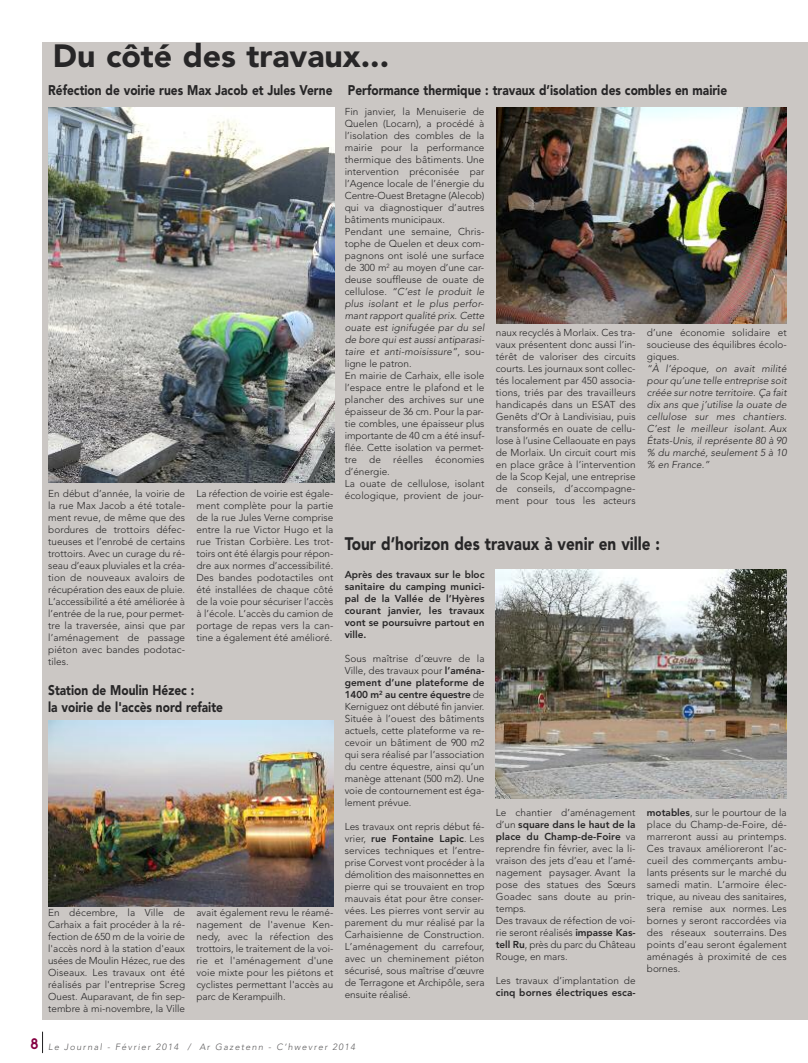
<style>
.page{position:relative;width:808px;height:1063px;background:#fff}
.page>*{position:absolute;margin:0;border:0;box-sizing:border-box;transform-origin:0 0}
.t1{font:900 32px "Avenir";color:#272627}
.t2{font:900 18px "Avenir";color:#272627;scale:.85 1}
.t3{font:900 14px/17.4px "Avenir";color:#272627;scale:.85 1}
.t4{font:300 10px/12px "Avenir";letter-spacing:.005em;color:#272627;text-align:justify}
.t5{font:italic 300 10px/12px "Avenir";letter-spacing:.005em;color:#272627;text-align:justify}
.t6{font:800 10px/12px "Avenir";letter-spacing:.005em;color:#272627;text-align:justify}
.t7{font:italic 300 9px "Avenir";letter-spacing:.155em;color:#5d5c5d}
.s1{font-style:italic}
.s2{font-weight:800}
.s3{font-family:"Base Nine";font-weight:400;font-style:normal;font-size:16px;color:#850042}
</style>
<div class="page">
<div style="left:43px;top:43px;width:765px;height:977px;background:#cbc7c4"></div>
<img style="left:49px;top:721px;width:284px;height:185px">
<img style="left:48px;top:108px;width:286px;height:374px">
<img style="left:496px;top:108px;width:290px;height:215px">
<img style="left:496px;top:570px;width:291px;height:229px">
<svg style="left:42px;top:1032px;width:1px;height:21px"></svg>
<h1 class="t1" style="left:53px;top:43px;width:338px">Du côté des travaux...</h1>
<h3 class="t3" style="left:48px;top:83px;width:336px">Réfection de voirie rues Max Jacob et Jules Verne</h3>
<p class="t4" style="left:48px;top:488px;width:138px">En début d’année, la voirie de la rue Max Jacob a été totale&shy;ment revue, de même que des bordures de trottoirs défec&shy;tueuses et l’enrobé de certains trottoirs. Avec un curage du ré&shy;seau d’eaux pluviales et la créa&shy;tion de nouveaux avaloirs de récupération des eaux de pluie.<br>L’accessibilité a été améliorée à l’entrée de la rue, pour permet&shy;tre la traversée, ainsi que par l’aménagement de passage piéton avec bandes podotac&shy;tiles.</p>
<p class="t4" style="left:196px;top:488px;width:138px">La réfection de voirie est égale&shy;ment complète pour la partie de la rue Jules Verne comprise entre la rue Victor Hugo et la rue Tristan Corbière. Les trot&shy;toirs ont été élargis pour répon&shy;dre aux normes d’accessibilité.<br>Des bandes podotactiles ont été installées de chaque côté de la voie pour sécuriser l’accès à l’école. L’accès du camion de portage de repas vers la can&shy;tine a également été amélioré.</p>
<h3 class="t3" style="left:48px;top:682px;width:207px">Station de Moulin Hézec :<br>la voirie de l'accès nord refaite</h3>
<p class="t4" style="left:48px;top:908px;width:138px">En décembre, la Ville de Carhaix a fait procéder à la ré&shy;fection de 650 m de la voirie de l'accès nord à la station d'eaux usées de Moulin Hézec, rue des Oiseaux. Les travaux ont été réalisés par l'entreprise Screg Ouest. Auparavant, de fin sep&shy;tembre à mi-novembre, la Ville</p>
<p class="t4" style="left:196px;top:908px;width:138px">avait également revu le réamé&shy;nagement de l'avenue Ken&shy;nedy, avec la réfection des trottoirs, le traitement de la voi&shy;rie et l'aménagement d'une voie mixte pour les piétons et cyclistes permettant l'accès au parc de Kerampuilh.</p>
<h3 class="t3" style="left:348px;top:83px;width:448px">Performance thermique : travaux d’isolation des combles en mairie</h3>
<p class="t4" style="left:345px;top:107px;width:141px;text-align:left">Fin janvier, la Menuiserie de<br>Quelen (Locarn), a procédé à l’isolation des combles de la mairie pour la performance thermique des bâtiments. Une intervention préconisée par l’Agence locale de l’énergie du<br>Centre-Ouest Bretagne (Alecob) qui va diagnostiquer d’autres bâtiments municipaux.<br>Pendant une semaine, Chris&shy;tophe de Quelen et deux com&shy;pagnons ont isolé une surface de 300 m<sup>2</sup> au moyen d’une car&shy;deuse souffleuse de ouate de cellulose. <span class="s1">“C’est le produit le plus isolant et le plus perfor&shy;mant rapport qualité prix. Cette ouate est ignifugée par du sel de bore qui est aussi antiparasi&shy;taire et anti-moisissure”</span>, sou&shy;ligne le patron.<br>En mairie de Carhaix, elle isole l’espace entre le plafond et le plancher des archives sur une épaisseur de 36 cm. Pour la par&shy;tie combles, une épaisseur plus importante de 40 cm a été insuf&shy;flée. Cette isolation va permet&shy;tre de réelles économies d’énergie.<br>La ouate de cellulose, isolant écologique, provient de jour-</p>
<p class="t4" style="left:496px;top:327px;width:141px">naux recyclés à Morlaix. Ces tra&shy;vaux présentent donc aussi l’in&shy;térêt de valoriser des circuits courts. Les journaux sont collec&shy;tés localement par 450 associa&shy;tions, triés par des travailleurs handicapés dans un ESAT des Genêts d’Or à Landivisiau, puis transformés en ouate de cellu&shy;lose à l’usine Cellaouate en pays de Morlaix. Un circuit court mis en place grâce à l’intervention de la Scop Kejal, une entreprise de conseils, d’accompagne&shy;ment pour tous les acteurs</p>
<p class="t4" style="left:647px;top:327px;width:141px">d’une économie solidaire et soucieuse des équilibres écolo&shy;giques.</p>
<p class="t5" style="left:647px;top:363px;width:141px">“À l’époque, on avait milité pour qu’une telle entreprise soit créée sur notre territoire. Ça fait dix ans que j’utilise la ouate de cellulose sur mes chantiers.<br>C’est le meilleur isolant. Aux États-Unis, il représente 80 à 90 % du marché, seulement 5 à 10 % en France.”</p>
<h2 class="t2" style="left:345px;top:537px;width:372px">Tour d’horizon des travaux à venir en ville :</h2>
<p class="t6" style="left:345px;top:570px;width:141px">Après des travaux sur le bloc sanitaire du camping munici&shy;pal de la Vallée de l’Hyères courant janvier, les travaux vont se poursuivre partout en ville.</p>
<p class="t4" style="left:345px;top:654px;width:141px">Sous maîtrise d’œuvre de la Ville, des travaux pour <span class="s2">l’aména&shy;gement d’une plateforme de 1400 m</span><sup>2</sup> <span class="s2">au centre équestre</span> de Kerniguez ont débuté fin janvier.<br>Située à l’ouest des bâtiments actuels, cette plateforme va re&shy;cevoir un bâtiment de 900 m2 qui sera réalisé par l’association du centre équestre, ainsi qu’un manège attenant (500 m2). Une voie de contournement est éga&shy;lement prévue.</p>
<p class="t4" style="left:345px;top:822px;width:141px">Les travaux ont repris début fé&shy;vrier, <span class="s2">rue Fontaine Lapic</span>. Les services techniques et l’entre&shy;prise Corvest vont procéder à la démolition des maisonnettes en pierre qui se trouvaient en trop mauvais état pour être conser&shy;vées. Les pierres vont servir au parement du mur réalisé par la Carhaisienne de Construction.<br>L’aménagement du carrefour, avec un cheminement piéton sécurisé, sous maîtrise d’œuvre de Terragone et Archipôle, sera ensuite réalisé.</p>
<p class="t4" style="left:496px;top:808px;width:141px;text-align:left">Le chantier d’aménagement d’un <span class="s2">square dans le haut de la place du Champ-de-Foire</span> va reprendre fin février, avec la li&shy;vraison des jets d’eau et l’amé&shy;nagement paysager. Avant la pose des statues des Sœurs<br>Goadec sans doute au prin&shy;temps.<br>Des travaux de réfection de voi&shy;rie seront réalisés <span class="s2">impasse Kas&shy;tell Ru</span>, près du parc du Château<br>Rouge, en mars.</p>
<p class="t4" style="left:496px;top:976px;width:141px">Les travaux d’implantation de</p>
<p class="t6" style="left:496px;top:988px;width:141px">cinq bornes électriques esca-</p>
<p class="t4" style="left:647px;top:808px;width:141px"><span class="s2">motables</span>, sur le pourtour de la place du Champ-de-Foire, dé&shy;marreront aussi au printemps.<br>Ces travaux amélioreront l’ac&shy;cueil des commerçants ambu&shy;lants présents sur le marché du samedi matin. L’armoire élec&shy;trique, au niveau des sanitaires, sera remise aux normes. Les bornes y seront raccordées via des réseaux souterrains. Des points d’eau seront également aménagés à proximité de ces bornes.</p>
<p class="t7" style="left:29px;top:1043px;width:328px"><span class="s3">8</span> Le Journal - Février 2014 / Ar Gazetenn - C’hwevrer 2014</p>
</div>
